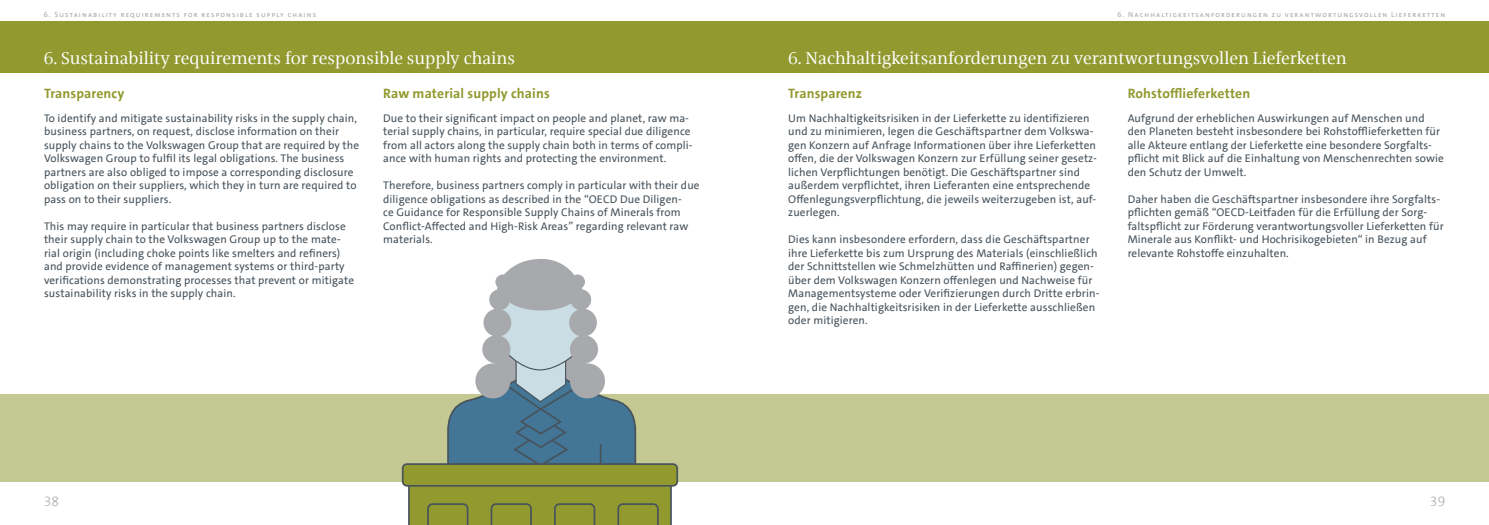
<style>
.page{position:relative;width:1489px;height:525px;background:#fff}
.page>*{position:absolute;margin:0;border:0;box-sizing:border-box;transform-origin:0 0}
.t1{font:17.5px "VWAG The Antiqua";color:#fff}
.t2{font:700 13.75px "VWAG The Sans";letter-spacing:.01em;color:#91992f}
.t3{font:300 13.75px "VWAG The Sans";color:#a7a9ac}
.t4{font:11.25px/13.5px "VWAG The Sans";letter-spacing:.01em;color:#48535b}
.t5{font:7.5px "VWAG The Sans";letter-spacing:.15em;color:#a7a9ac}
</style>
<div class="page">
<div style="left:0;top:22px;width:1488px;height:51px;background:#91992f"></div>
<div style="left:0;top:393px;width:1488px;height:88px;background:#c4c993"></div>
<div style="left:402px;top:464px;width:275px;height:21px;background:#91992f;border-radius:4px"></div>
<div style="left:402px;top:463px;width:276px;height:23px;border:2px solid #48535b;border-radius:4px"></div>
<svg style="left:407px;top:483px;width:265px;height:41px;background:#8a9234"></svg>
<svg style="left:446px;top:259px;width:191px;height:207px"></svg>
<div style="left:570px;top:274px;width:15px;height:15px;background:#a7a9ac;border-radius:50%"></div>
<div style="left:570px;top:289px;width:21px;height:21px;background:#a7a9ac;border-radius:50%"></div>
<div style="left:569px;top:308px;width:28px;height:28px;background:#a7a9ac;border-radius:50%"></div>
<div style="left:570px;top:335px;width:28px;height:28px;background:#a7a9ac;border-radius:50%"></div>
<div style="left:570px;top:363px;width:35px;height:35px;background:#a7a9ac;border-radius:50%"></div>
<p class="t5" style="left:44px;top:10px;width:274px">6. Sustainability requirements for responsible supply chains</p>
<h1 class="t1" style="left:44px;top:46px;width:473px">6. Sustainability requirements for responsible supply chains</h1>
<p class="t2" style="left:44px;top:84px;width:82px">Transparency</p>
<p class="t4" style="left:44px;top:111px;width:316px">To identify and mitigate sustainability risks in the supply chain, business partners, on request, disclose information on their supply chains to the Volkswagen Group that are required by the Volkswagen Group to fulfil its legal obligations. The business partners are also obliged to impose a corresponding disclosure obligation on their suppliers, which they in turn are required to pass on to their suppliers.</p>
<p class="t4" style="left:44px;top:219px;width:311px">This may require in particular that business partners disclose their supply chain to the Volkswagen Group up to the mate&shy;rial origin (including choke points like smelters and refiners) and provide evidence of management systems or third-party verifications demonstrating processes that prevent or mitigate sustainability risks in the supply chain.</p>
<p class="t2" style="left:383px;top:84px;width:168px">Raw material supply chains</p>
<p class="t4" style="left:383px;top:111px;width:311px">Due to their significant impact on people and planet, raw ma&shy;terial supply chains, in particular, require special due diligence from all actors along the supply chain both in terms of compli&shy;ance with human rights and protecting the environment.</p>
<p class="t4" style="left:383px;top:179px;width:318px">Therefore, business partners comply in particular with their due diligence obligations as described in the “OECD Due Diligen-<br>ce Guidance for Responsible Supply Chains of Minerals from Conflict-Affected and High-Risk Areas” regarding relevant raw materials.</p>
<p class="t5" style="left:1117px;top:10px;width:329px">6. Nachhaltigkeitsanforderungen zu verantwortungsvollen Lieferketten</p>
<h1 class="t1" style="left:788px;top:47px;width:560px">6. Nachhaltigkeitsanforderungen zu verantwortungsvollen Lieferketten</h1>
<p class="t2" style="left:788px;top:84px;width:75px">Transparenz</p>
<p class="t4" style="left:788px;top:111px;width:310px">Um Nachhaltigkeitsrisiken in der Lieferkette zu identifizieren und zu minimieren, legen die Geschäftspartner dem Volkswa&shy;gen Konzern auf Anfrage Informationen über ihre Lieferketten offen, die der Volkswagen Konzern zur Erfüllung seiner gesetz&shy;lichen Verpflichtungen benötigt. Die Geschäftspartner sind außerdem verpflichtet, ihren Lieferanten eine entsprechende Offenlegungsverpflichtung, die jeweils weiterzugeben ist, auf&shy;zuerlegen.</p>
<p class="t4" style="left:788px;top:233px;width:313px">Dies kann insbesondere erfordern, dass die Geschäftspartner ihre Lieferkette bis zum Ursprung des Materials (einschließlich der Schnittstellen wie Schmelzhütten und Raffinerien) gegen&shy;über dem Volkswagen Konzern offenlegen und Nachweise für Managementsysteme oder Verifizierungen durch Dritte erbrin&shy;gen, die Nachhaltigkeitsrisiken in der Lieferkette ausschließen oder mitigieren.</p>
<p class="t2" style="left:1127px;top:84px;width:124px">Rohstofflieferketten</p>
<p class="t4" style="left:1127px;top:111px;width:318px">Aufgrund der erheblichen Auswirkungen auf Menschen und den Planeten besteht insbesondere bei Rohstofflieferketten für alle Akteure entlang der Lieferkette eine besondere Sorgfalts&shy;pflicht mit Blick auf die Einhaltung von Menschenrechten sowie den Schutz der Umwelt.</p>
<p class="t4" style="left:1127px;top:192px;width:317px">Daher haben die Geschäftspartner insbesondere ihre Sorgfalts&shy;pflichten gemäß “OECD-Leitfaden für die Erfüllung der Sorg&shy;faltspflicht zur Förderung verantwortungsvoller Lieferketten für Minerale aus Konflikt- und Hochrisikogebieten“ in Bezug auf relevante Rohstoffe einzuhalten.</p>
<p class="t3" style="left:44px;top:492px;width:17px">38</p>
<p class="t3" style="left:1429px;top:492px;width:17px">39</p>
</div>
